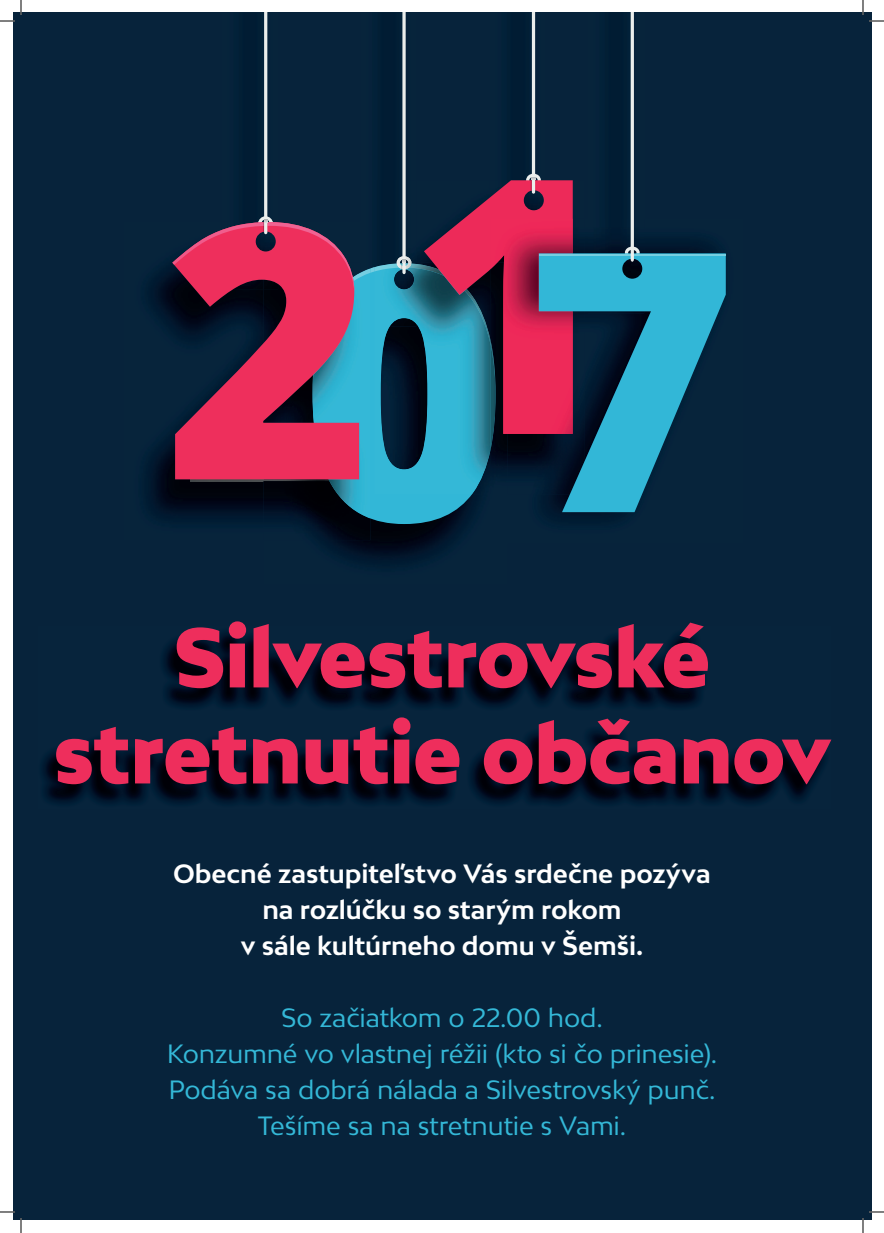
<style>
.page{position:relative;width:884px;height:1233px;background:#fff}
.page>*{position:absolute;margin:0;border:0;box-sizing:border-box;transform-origin:0 0}
.t1{font:900 80px/96px "Bw Mitga";letter-spacing:-.015em;color:#ee2e5c;text-align:center}
.t2{font:25px/36px "Bw Mitga";letter-spacing:-.01em;color:#34b8d7;text-align:center}
.t3{font:700 25px/36px "Bw Mitga";letter-spacing:-.005em;color:#fff;text-align:center}
</style>
<div class="page">
<div style="left:13px;top:12px;width:858px;height:1208px;background:#07233b"></div>
<svg style="left:370px;top:273px;width:117px;height:251px;background:#268fac"></svg>
<img style="left:374px;top:346px;width:117px;height:148px">
<img style="left:374px;top:263px;width:50px;height:83px">
<img style="left:148px;top:267px;width:115px;height:251px">
<img style="left:190px;top:479px;width:73px;height:2px">
<img style="left:263px;top:479px;width:107px;height:61px">
<svg style="left:370px;top:267px;width:4px;height:6px"></svg>
<img style="left:312px;top:396px;width:58px;height:122px">
<img style="left:359px;top:268px;width:11px;height:128px">
<svg style="left:172px;top:273px;width:187px;height:206px;fill:#ee2f5c"></svg>
<svg style="left:172px;top:12px;width:182px;height:281px"></svg>
<svg style="left:397px;top:12px;width:19px;height:262px"></svg>
<svg style="left:424px;top:12px;width:149px;height:422px"></svg>
<img style="left:549px;top:233px;width:165px;height:286px">
<img style="left:497px;top:233px;width:88px;height:249px">
<img style="left:491px;top:434px;width:5px;height:14px">
<img style="left:491px;top:218px;width:82px;height:216px">
<svg style="left:539px;top:253px;width:187px;height:259px"></svg>
<hr style="left:539px;top:254px;width:187px;height:2px;background:#75cfe1">
<svg style="left:625px;top:12px;width:15px;height:250px"></svg>
<svg style="left:0;top:1211px;width:15px;height:1px"></svg>
<svg style="left:869px;top:1211px;width:15px;height:1px"></svg>
<svg style="left:0;top:0;width:22px;height:22px"></svg>
<svg style="left:20px;top:1218px;width:2px;height:15px"></svg>
<svg style="left:862px;top:0;width:22px;height:22px"></svg>
<svg style="left:862px;top:1218px;width:2px;height:15px"></svg>
<h1 class="t1" style="left:53px;top:607px;width:779px">Silvestrovské stretnutie občanov</h1>
<p class="t3" style="left:173px;top:854px;width:539px">Obecné zastupiteľstvo Vás srdečne pozýva na rozlúčku so starým rokom<br>v sále kultúrneho domu v Šemši.</p>
<p class="t2" style="left:167px;top:998px;width:552px">So začiatkom o 22.00 hod.<br>Konzumné vo vlastnej réžii (kto si čo prinesie).<br>Podáva sa dobrá nálada a Silvestrovský punč.<br>Tešíme sa na stretnutie s Vami.</p>
</div>
